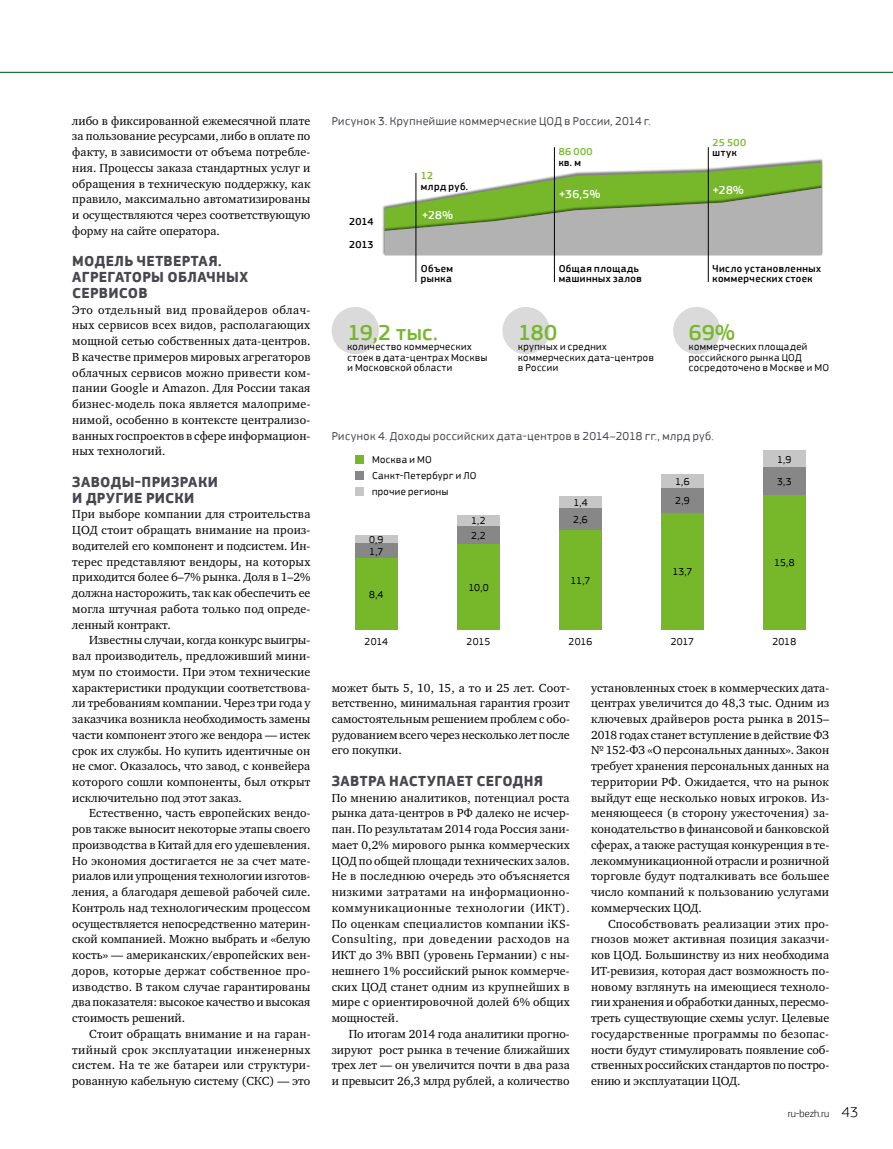
<style>
.page{position:relative;width:893px;height:1149px;background:#fff}
.page>*{position:absolute;margin:0;border:0;box-sizing:border-box;transform-origin:0 0}
.t1{font:500 22.5px "PF Square Sans Pro";letter-spacing:.005em;color:#76b82a}
.t2{font:700 15px/15.8px "PF Square Sans Pro";letter-spacing:.02em;color:#48464f}
.t3{font:12px/15.8px "Charter ITC";letter-spacing:.005em;color:#000;text-align:justify}
.t4{font:12px "PF Square Sans Pro";letter-spacing:.04em;color:#48464f}
.t5{font:500 12px "PF Square Sans Pro";color:#fff}
.t6{font:10.5px/10.5px "PF Square Sans Pro";letter-spacing:.045em;color:#000}
.t7{font:500 10.5px/10.5px "PF Square Sans Pro";letter-spacing:.045em;color:#000}
.t8{font:500 10.5px "PF Square Sans Pro";letter-spacing:.04em;color:#76b82a}
.t9{font:300 10.5px "PF Square Sans Pro";color:#000}
.s1{font-size:15px}
</style>
<div class="page">
<div style="left:383px;top:158px;width:440px;height:73px;background:#000;opacity:.5"></div>
<svg style="left:385px;top:163px;width:437px;height:92px;background:#a8bc8f"></svg>
<hr style="left:416px;top:173px;width:1px;height:109px;background:#000">
<hr style="left:554px;top:147px;width:1px;height:135px;background:#000">
<hr style="left:708px;top:147px;width:1px;height:135px;background:#000">
<div style="left:332px;top:307px;width:47px;height:47px;background:#dadada;border-radius:50%"></div>
<div style="left:502px;top:307px;width:48px;height:47px;background:#dadada;border-radius:50%"></div>
<div style="left:673px;top:307px;width:47px;height:47px;background:#dadada;border-radius:50%"></div>
<div style="left:355px;top:455px;width:9px;height:8px;background:#76b82a"></div>
<div style="left:355px;top:471px;width:9px;height:8px;background:#878787"></div>
<div style="left:355px;top:487px;width:9px;height:8px;background:#c6c6c6"></div>
<div style="left:355px;top:557px;width:43px;height:72px;background:#76b82a"></div>
<div style="left:355px;top:543px;width:43px;height:14px;background:#878787"></div>
<div style="left:355px;top:535px;width:43px;height:8px;background:#c6c6c6"></div>
<div style="left:457px;top:544px;width:43px;height:85px;background:#76b82a"></div>
<div style="left:457px;top:525px;width:43px;height:19px;background:#878787"></div>
<div style="left:457px;top:515px;width:43px;height:10px;background:#c6c6c6"></div>
<div style="left:559px;top:529px;width:43px;height:100px;background:#76b82a"></div>
<div style="left:559px;top:507px;width:43px;height:22px;background:#878787"></div>
<div style="left:559px;top:495px;width:43px;height:12px;background:#c6c6c6"></div>
<div style="left:661px;top:512px;width:43px;height:117px;background:#76b82a"></div>
<div style="left:661px;top:488px;width:43px;height:24px;background:#878787"></div>
<div style="left:661px;top:474px;width:43px;height:14px;background:#c6c6c6"></div>
<div style="left:763px;top:495px;width:43px;height:134px;background:#76b82a"></div>
<div style="left:763px;top:466px;width:43px;height:29px;background:#878787"></div>
<div style="left:763px;top:450px;width:43px;height:16px;background:#c6c6c6"></div>
<hr style="left:0;top:72px;width:893px;height:1px;background:#006b2d">
<p class="t3" style="left:72px;top:113px;width:240px">либо в фиксированной ежемесячной плате за пользование ресурсами, либо в оплате по факту, в зависимости от объема потребле&shy;ния. Процессы заказа стандартных услуг и обращения в техническую поддержку, как правило, максимально автоматизированы и осуществляются через соответствующую форму на сайте оператора.</p>
<p class="t2" style="left:72px;top:254px;width:177px">МОДЕЛЬ ЧЕТВЕРТАЯ.<br>АГРЕГАТОРЫ ОБЛАЧНЫХ<br>СЕРВИСОВ</p>
<p class="t3" style="left:72px;top:301px;width:240px">Это отдельный вид провайдеров облач&shy;ных сервисов всех видов, располагающих мощной сетью собственных дата-центров.<br>В качестве примеров мировых агрегаторов облачных сервисов можно привести ком&shy;пании Google и Amazon. Для России такая бизнес-модель пока является малоприме&shy;нимой, особенно в контексте централизо&shy;ванных госпроектов в сфере информацион&shy;ных технологий.</p>
<p class="t2" style="left:72px;top:474px;width:147px">ЗАВОДЫ-ПРИЗРАКИ<br>И ДРУГИЕ РИСКИ</p>
<p class="t3" style="left:72px;top:506px;width:240px">При выборе компании для строительства ЦОД стоит обращать внимание на произ&shy;водителей его компонент и подсистем. Ин&shy;терес представляют вендоры, на которых приходится более 6–7% рынка. Доля в 1–2% должна насторожить, так как обеспечить ее могла штучная работа только под опреде&shy;ленный контракт.</p>
<p class="t3" style="left:72px;top:632px;width:240px;text-indent:17px">Известны случаи, когда конкурс выигры&shy;вал производитель, предложивший мини&shy;мум по стоимости. При этом технические характеристики продукции соответствова&shy;ли требованиям компании. Через три года у заказчика возникла необходимость замены части компонент этого же вендора — истек срок их службы. Но купить идентичные он не смог. Оказалось, что завод, с конвейера которого сошли компоненты, был открыт исключительно под этот заказ.</p>
<p class="t3" style="left:72px;top:805px;width:240px;text-indent:17px">Естественно, часть европейских вендо&shy;ров также выносит некоторые этапы своего производства в Китай для его удешевления.<br>Но экономия достигается не за счет мате&shy;риалов или упрощения технологии изготов&shy;ления, а благодаря дешевой рабочей силе.<br>Контроль над технологическим процессом осуществляется непосредственно материн&shy;ской компанией. Можно выбрать и «белую кость» — американских/европейских вен&shy;доров, которые держат собственное про&shy;изводство. В таком случае гарантированы два показателя: высокое качество и высокая стоимость решений.</p>
<p class="t3" style="left:72px;top:1025px;width:240px;text-indent:17px">Стоит обращать внимание и на гаран&shy;тийный срок эксплуатации инженерных систем. На те же батареи или структури&shy;рованную кабельную систему (СКС) — это</p>
<p class="t4" style="left:332px;top:114px;width:320px">Рисунок 3. Крупнейшие коммерческие ЦОД в России, 2014 г.</p>
<p class="t7" style="left:349px;top:217px;width:26px">2014</p>
<p class="t7" style="left:349px;top:239px;width:26px">2013</p>
<p class="t8" style="left:421px;top:170px;width:14px">12</p>
<p class="t7" style="left:421px;top:181px;width:49px">млрд руб.</p>
<p class="t5" style="left:422px;top:208px;width:33px">+28%</p>
<p class="t8" style="left:559px;top:145px;width:35px">86 000</p>
<p class="t7" style="left:559px;top:157px;width:24px">кв. м</p>
<p class="t5" style="left:559px;top:187px;width:43px">+36,5%</p>
<p class="t8" style="left:713px;top:136px;width:35px">25 500</p>
<p class="t7" style="left:713px;top:148px;width:26px">штук</p>
<p class="t5" style="left:713px;top:183px;width:33px">+28%</p>
<p class="t7" style="left:421px;top:263px;width:34px">Объем рынка</p>
<h1 class="t1" style="left:347px;top:319px;width:92px">19,2 тыс.</h1>
<p class="t6" style="left:347px;top:341px;width:141px">количество коммерческих стоек в дата-центрах Москвы и Московской области</p>
<p class="t7" style="left:559px;top:263px;width:85px">Общая площадь машинных залов</p>
<p class="t7" style="left:713px;top:263px;width:110px">Число установленных коммерческих стоек</p>
<h1 class="t1" style="left:518px;top:319px;width:41px">180</h1>
<p class="t6" style="left:518px;top:341px;width:137px">крупных и средних коммерческих дата-центров в России</p>
<h1 class="t1" style="left:689px;top:319px;width:48px">69%</h1>
<p class="t6" style="left:689px;top:341px;width:142px">коммерческих площадей российского рынка ЦОД сосредоточено в Москве и МО</p>
<p class="t4" style="left:332px;top:428px;width:383px">Рисунок 4. Доходы российских дата-центров в 2014–2018 гг., млрд руб.</p>
<p class="t6" style="left:372px;top:452px;width:106px;line-height:15.8px">Москва и МО<br>Санкт-Петербург и ЛО прочие регионы</p>
<p class="t6" style="left:369px;top:534px;width:16px;line-height:11.1px">0,9<br>1,7</p>
<p class="t6" style="left:369px;top:588px;width:16px">8,4</p>
<p class="t6" style="left:675px;top:472px;width:16px;line-height:19.2px">1,6<br>2,9</p>
<p class="t6" style="left:573px;top:493px;width:16px;line-height:17px">1,4<br>2,6</p>
<p class="t6" style="left:471px;top:513px;width:16px;line-height:14.4px">1,2<br>2,2</p>
<p class="t6" style="left:672px;top:566px;width:22px">13,7</p>
<p class="t6" style="left:570px;top:574px;width:21px">11,7</p>
<p class="t6" style="left:468px;top:582px;width:22px">10,0</p>
<p class="t6" style="left:777px;top:448px;width:16px;line-height:22px">1,9<br>3,3</p>
<p class="t6" style="left:774px;top:557px;width:22px">15,8</p>
<p class="t6" style="left:365px;top:636px;width:25px">2014</p>
<p class="t6" style="left:467px;top:636px;width:25px">2015</p>
<p class="t6" style="left:569px;top:636px;width:25px">2016</p>
<p class="t6" style="left:671px;top:636px;width:25px">2017</p>
<p class="t6" style="left:772px;top:636px;width:25px">2018</p>
<p class="t3" style="left:332px;top:679px;width:240px">может быть 5, 10, 15, а то и 25 лет. Соот&shy;ветственно, минимальная гарантия грозит самостоятельным решением проблем с обо&shy;рудованием всего через несколько лет после его покупки.</p>
<p class="t2" style="left:332px;top:773px;width:213px">ЗАВТРА НАСТУПАЕТ СЕГОДНЯ</p>
<p class="t3" style="left:332px;top:789px;width:240px">По мнению аналитиков, потенциал роста рынка дата-центров в РФ далеко не исчер&shy;пан. По результатам 2014 года Россия зани&shy;мает 0,2% мирового рынка коммерческих ЦОД по общей площади технических залов.<br>Не в последнюю очередь это объясняется низкими затратами на информационно&shy;коммуникационные технологии (ИКТ).<br>По оценкам специалистов компании iKS-Consulting, при доведении расходов на ИКТ до 3% ВВП (уровень Германии) с ны&shy;нешнего 1% российский рынок коммерче&shy;ских ЦОД станет одним из крупнейших в мире с ориентировочной долей 6% общих мощностей.</p>
<p class="t3" style="left:332px;top:1025px;width:240px;text-indent:17px">По итогам 2014 года аналитики прогно&shy;зируют рост рынка в течение ближайших трех лет — он увеличится почти в два раза и превысит 26,3 млрд рублей, а количество</p>
<p class="t3" style="left:591px;top:679px;width:240px">установленных стоек в коммерческих дата&shy;центрах увеличится до 48,3 тыс. Одним из ключевых драйверов роста рынка в 2015– 2018 годах станет вступление в действие ФЗ № 152-ФЗ «О персональных данных». Закон требует хранения персональных данных на территории РФ. Ожидается, что на рынок выйдут еще несколько новых игроков. Из&shy;меняющееся (в сторону ужесточения) за&shy;конодательство в финансовой и банковской сферах, а также растущая конкуренция в те&shy;лекоммуникационной отрасли и розничной торговле будут подталкивать все большее число компаний к пользованию услугами коммерческих ЦОД.</p>
<p class="t3" style="left:591px;top:915px;width:240px;text-indent:17px">Способствовать реализации этих про&shy;гнозов может активная позиция заказчи&shy;ков ЦОД. Большинству из них необходима ИТ-ревизия, которая даст возможность по&shy;новому взглянуть на имеющиеся техноло&shy;гии хранения и обработки данных, пересмо&shy;треть существующие схемы услуг. Целевые государственные программы по безопас&shy;ности будут стимулировать появление соб&shy;ственных российских стандартов по постро&shy;ению и эксплуатации ЦОД.</p>
<p class="t9" style="left:788px;top:1106px;width:72px">ru-bezh.ru <span class="s1">43</span></p>
</div>
